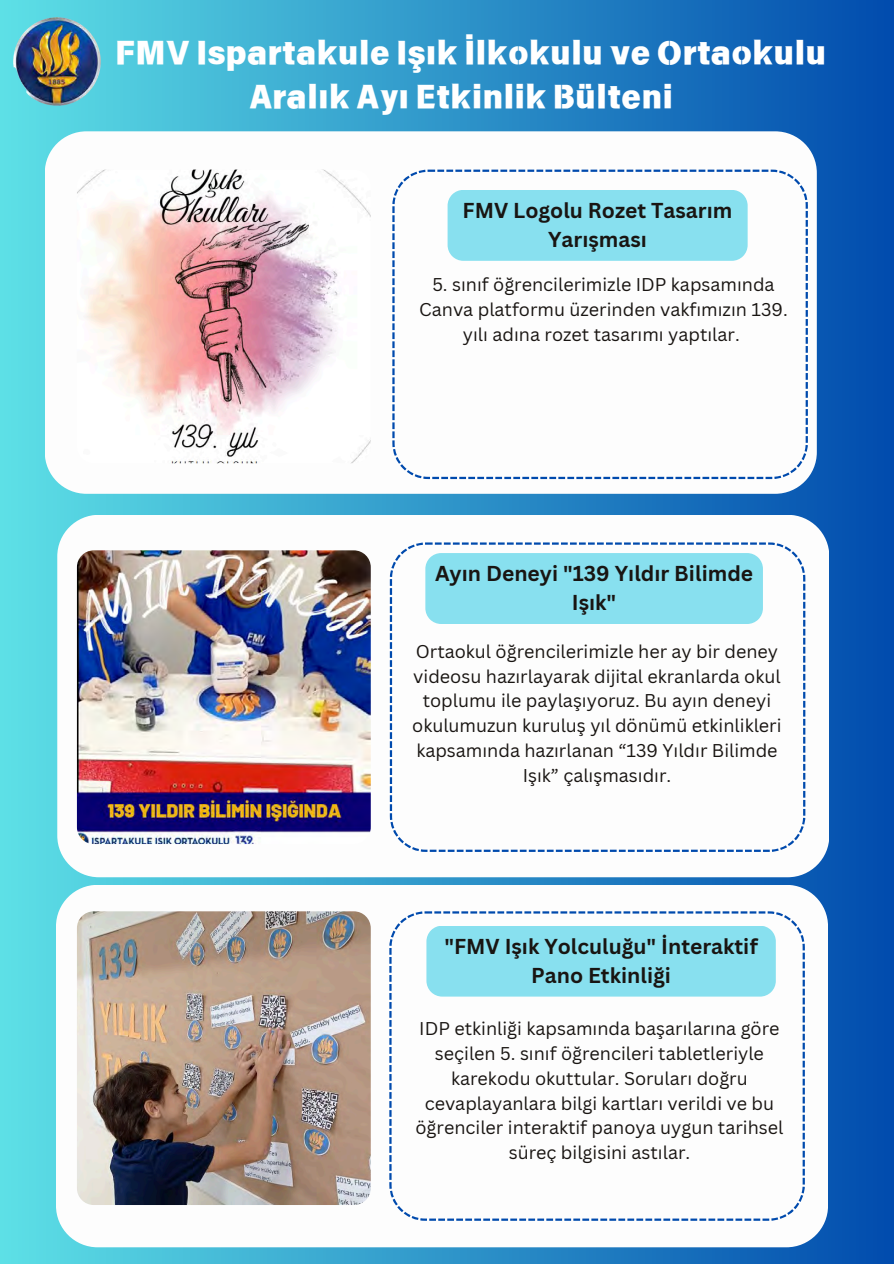
<style>
.page{position:relative;width:894px;height:1264px;background:#fff}
.page>*{position:absolute;margin:0;border:0;box-sizing:border-box;transform-origin:0 0}
.t1{font:31.5px/43.8px "Canva Title Bole Latin";color:#fff}
.t2{font:700 21px/29.2px "Canva Sans";color:#191512;text-align:center}
.t3{font:18px/24.8px "Canva Sans";color:#191512;text-align:center}
</style>
<div class="page">
<div style="left:0;top:0;width:893px;height:1263px;background:linear-gradient(to right,#5de0e6,#024cae)"></div>
<img style="left:14px;top:17px;width:86px;height:88px">
<div style="left:57px;top:515px;width:772px;height:362px;background:#fdfdfd;border-radius:42px"></div>
<svg style="left:390px;top:542px;width:415px;height:310px"></svg>
<div style="left:425px;top:553px;width:337px;height:71px;background:#88e0ef"></div>
<div style="left:45px;top:131px;width:771px;height:363px;background:#fdfdfd;border-radius:42px"></div>
<svg style="left:392px;top:170px;width:415px;height:309px"></svg>
<div style="left:447px;top:190px;width:300px;height:71px;background:#88e0ef"></div>
<div style="left:56px;top:884px;width:771px;height:363px;background:#fdfdfd;border-radius:42px"></div>
<svg style="left:389px;top:911px;width:415px;height:309px"></svg>
<div style="left:426px;top:925px;width:349px;height:71px;background:#88e0ef"></div>
<img style="left:77px;top:911px;width:293px;height:293px;border-radius:17px">
<img style="left:77px;top:550px;width:293px;height:294px;border-radius:17px">
<img style="left:77px;top:170px;width:293px;height:293px;border-radius:17px">
<p class="t1" style="left:249px;top:31px;width:578px;text-indent:-134px">FMV Ispartakule Işık İlkokulu ve Ortaokulu<br>Aralık Ayı Etkinlik Bülteni</p>
<h1 class="t2" style="left:462px;top:195px;width:271px">FMV Logolu Rozet Tasarım<br>Yarışması</h1>
<p class="t3" style="left:419px;top:272px;width:370px">5. sınıf öğrencilerimizle IDP kapsamında<br>Canva platformu üzerinden vakfımızın 139. yılı adına rozet tasarımı yaptılar.</p>
<p class="t2" style="left:435px;top:558px;width:319px">Ayın Deneyi "139 Yıldır Bilimde<br>Işık"</p>
<h2 class="t3" style="left:412px;top:638px;width:370px">Ortaokul öğrencilerimizle her ay bir deney videosu hazırlayarak dijital ekranlarda okul toplumu ile paylaşıyoruz. Bu ayın deneyi okulumuzun kuruluş yıl dönümü etkinlikleri kapsamında hazırlanan “139 Yıldır Bilimde Işık” çalışmasıdır.</h2>
<p class="t2" style="left:444px;top:931px;width:315px">"FMV Işık Yolculuğu" İnteraktif<br>Pano Etkinliği</p>
<p class="t3" style="left:415px;top:1015px;width:369px">IDP etkinliği kapsamında başarılarına göre seçilen 5. sınıf öğrencileri tabletleriyle karekodu okuttular. Soruları doğru cevaplayanlara bilgi kartları verildi ve bu öğrenciler interaktif panoya uygun tarihsel süreç bilgisini astılar.</p>
</div>
